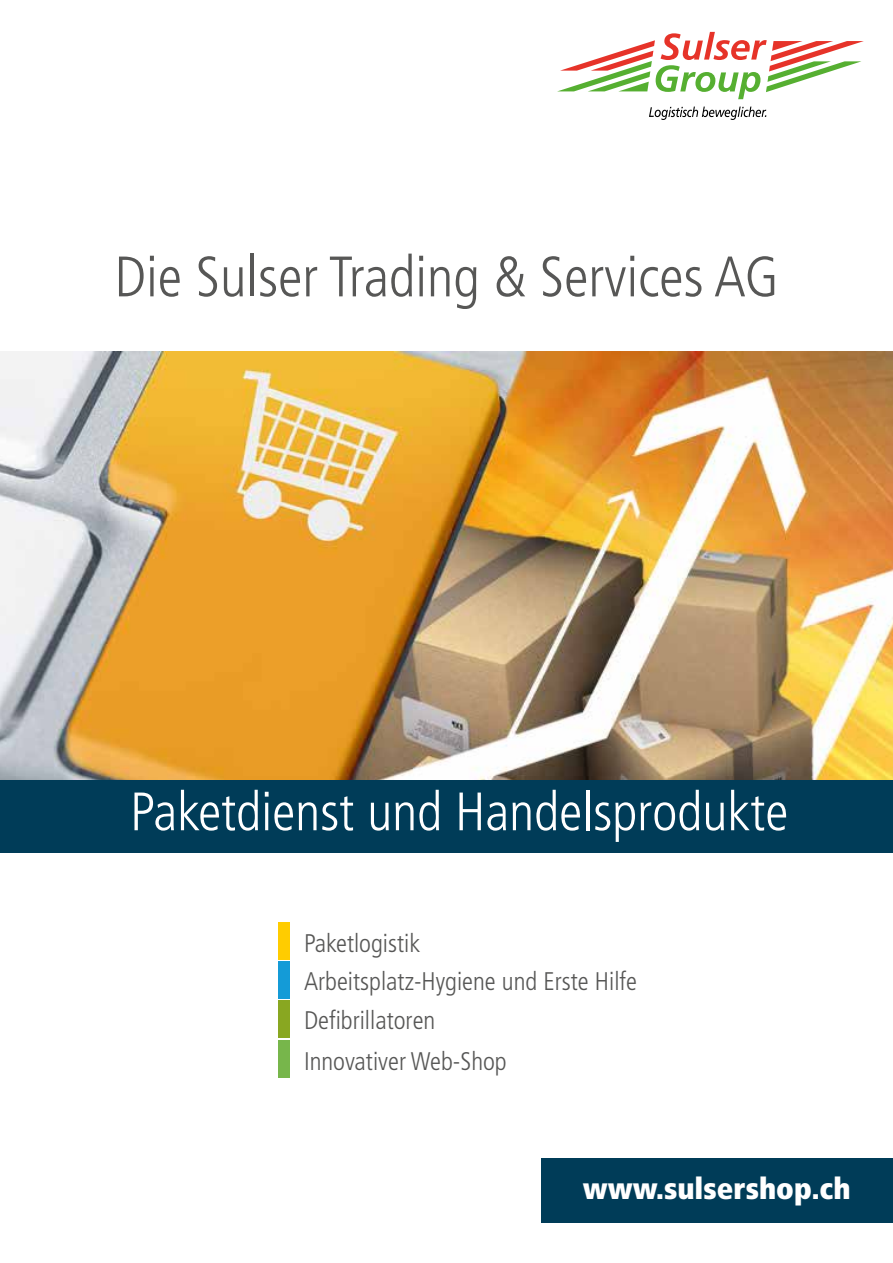
<style>
.page{position:relative;width:893px;height:1263px;background:#fff}
.page>*{position:absolute;margin:0;border:0;box-sizing:border-box;transform-origin:0 0}
.t1{font:300 condensed 57px "Frutiger";color:#575756}
.t2{font:300 condensed 54px "Frutiger";color:#fff}
.t3{font:900 condensed 30px "Frutiger";color:#fff}
.t4{font:300 condensed 25.5px/40.7px "Frutiger";color:#575756}
</style>
<div class="page">
<div style="left:278px;top:1000px;width:12px;height:38px;background:#89a721"></div>
<div style="left:278px;top:1040px;width:12px;height:38px;background:#77b64b"></div>
<div style="left:278px;top:961px;width:12px;height:38px;background:#149bd7"></div>
<div style="left:279px;top:922px;width:11px;height:37px;background:#fc0"></div>
<img style="left:0;top:351px;width:893px;height:429px">
<div style="left:0;top:780px;width:893px;height:73px;background:#003c58"></div>
<div style="left:541px;top:1159px;width:352px;height:64px;background:#003c58"></div>
<svg style="left:557px;top:32px;width:307px;height:67px"></svg>
<svg style="left:649px;top:107px;width:117px;height:13px"></svg>
<h1 class="t1" style="left:114px;top:244px;width:666px">Die Sulser Trading &amp; Services AG</h1>
<h2 class="t2" style="left:130px;top:781px;width:660px">Paketdienst und Handelsprodukte</h2>
<p class="t4" style="left:304px;top:923px;width:118px">Paketlogistik</p>
<p class="t4" style="left:304px;top:962px;width:334px">Arbeitsplatz-Hygiene und Erste Hilfe</p>
<p class="t4" style="left:304px;top:1000px;width:204px">Defibrillatoren<br>Innovativer Web-Shop</p>
<p class="t3" style="left:583px;top:1170px;width:269px">www.sulsershop.ch</p>
</div>
